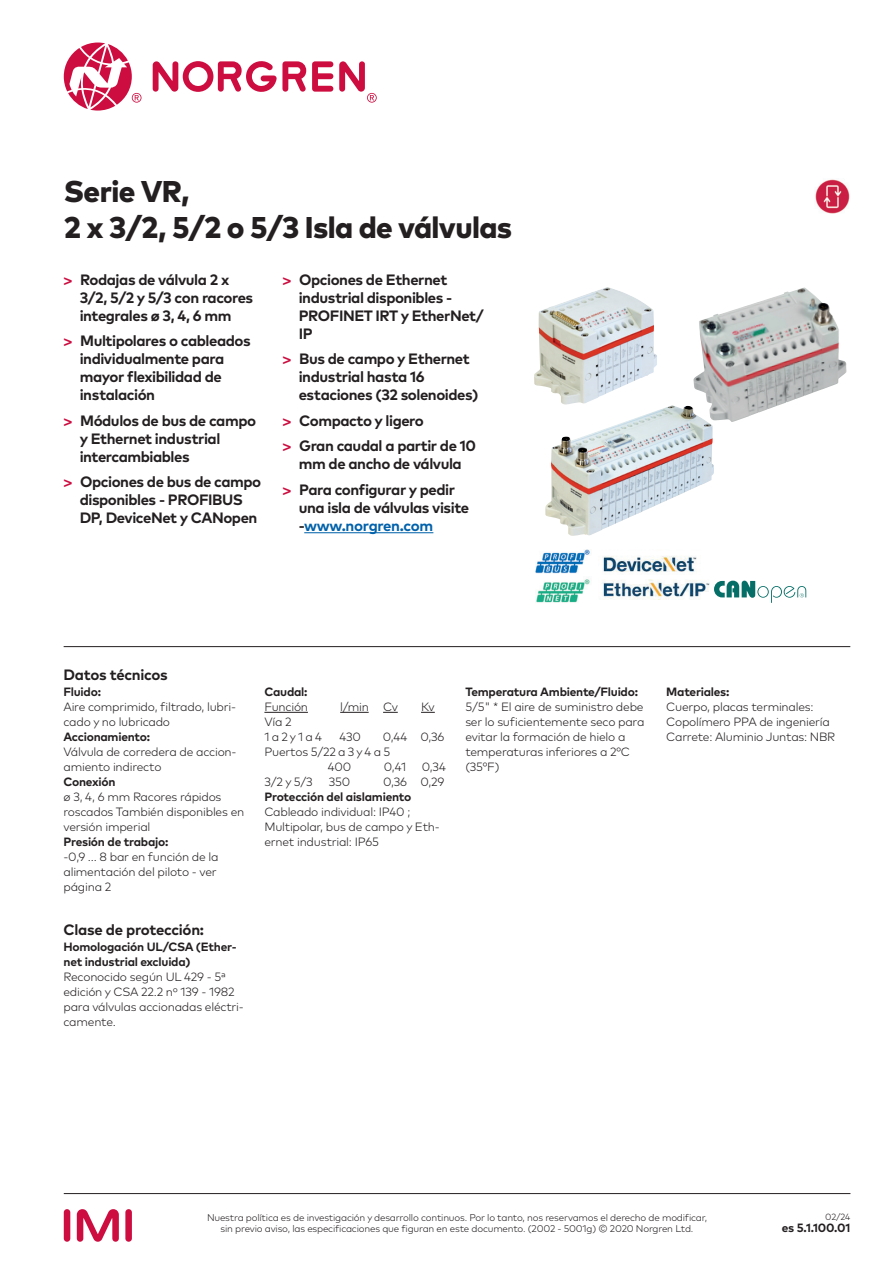
<style>
.page{position:relative;width:893px;height:1263px;background:#fff}
.page>*{position:absolute;margin:0;border:0;box-sizing:border-box;transform-origin:0 0}
.t1{font:800 30px/36px "Mark Pro";letter-spacing:-.02em;color:#231f20}
.t2{font:700 15px/18px "Mark Pro";letter-spacing:-.03em;color:#231f20}
.t3{font:300 12px/15px "Mark Pro";letter-spacing:-.02em;color:#231f20}
.t4{font:700 12px/15px "Mark Pro";letter-spacing:-.02em;color:#231f20}
.t5{font:300 9.75px/11.2px "Mark Pro";letter-spacing:-.02em;color:#231f20;text-align:center}
.t6{font:300 9px "Mark Pro";color:#231f20}
.s1{font-family:"Helvetica Neue LTW1 G";color:#cd0d40}
.s2{color:#0161aa}
</style>
<div class="page">
<img style="left:693px;top:287px;width:154px;height:135px">
<img style="left:545px;top:405px;width:169px;height:131px">
<img style="left:534px;top:287px;width:123px;height:118px">
<img style="left:714px;top:581px;width:92px;height:22px">
<svg style="left:800px;top:593px;width:4px;height:4px"></svg>
<img style="left:602px;top:556px;width:107px;height:44px">
<img style="left:535px;top:549px;width:55px;height:54px">
<hr style="left:64px;top:1193px;width:786px;height:1px;background:#231f20">
<div style="left:125px;top:1209px;width:7px;height:33px;background:#cd0d40;border-radius:3px"></div>
<div style="left:64px;top:1209px;width:6px;height:33px;background:#cd0d40;border-radius:3px"></div>
<svg style="left:77px;top:1209px;width:42px;height:33px"></svg>
<svg style="left:339px;top:61px;width:38px;height:42px"></svg>
<svg style="left:153px;top:61px;width:153px;height:31px"></svg>
<svg style="left:312px;top:61px;width:21px;height:31px"></svg>
<svg style="left:64px;top:43px;width:77px;height:68px"></svg>
<img style="left:815px;top:179px;width:35px;height:35px">
<hr style="left:64px;top:646px;width:786px;height:1px;background:#231f20">
<hr style="left:304px;top:532px;width:129px;height:1px;background:#0161aa">
<hr style="left:264px;top:712px;width:44px;height:1px;background:#231f20">
<svg style="left:340px;top:712px;width:29px;height:1px"></svg>
<svg style="left:383px;top:712px;width:15px;height:1px"></svg>
<svg style="left:421px;top:712px;width:14px;height:1px"></svg>
<h1 class="t1" style="left:64px;top:171px;width:450px">Serie VR,<br>2 x 3/2, 5/2 o 5/3 Isla de válvulas</h1>
<p class="t2" style="left:80px;top:269px;width:175px;text-indent:-16px"><span class="s1">&gt;</span> Rodajas de válvula 2 x<br>3/2, 5/2 y 5/3 con racores integrales ø 3, 4, 6 mm</p>
<p class="t2" style="left:80px;top:331px;width:172px;text-indent:-16px"><span class="s1">&gt;</span> Multipolares o cableados individualmente para mayor flexibilidad de instalación</p>
<p class="t2" style="left:80px;top:410px;width:178px;text-indent:-16px"><span class="s1">&gt;</span> Módulos de bus de campo y Ethernet industrial intercambiables</p>
<p class="t2" style="left:80px;top:472px;width:183px;text-indent:-16px"><span class="s1">&gt;</span> Opciones de bus de campo disponibles - PROFIBUS<br>DP, DeviceNet y CANopen</p>
<p class="t2" style="left:299px;top:269px;width:186px;text-indent:-16px"><span class="s1">&gt;</span> Opciones de Ethernet industrial disponibles -<br>PROFINET IRT y EtherNet/<br>IP</p>
<p class="t2" style="left:299px;top:349px;width:181px;text-indent:-16px"><span class="s1">&gt;</span> Bus de campo y Ethernet industrial hasta 16 estaciones (32 solenoides)</p>
<p class="t2" style="left:283px;top:407px;width:195px;line-height:25.5px"><span class="s1">&gt;</span> Compacto y ligero<br><span class="s1">&gt;</span> Gran caudal a partir de 10</p>
<p class="t2" style="left:283px;top:450px;width:181px;line-height:25.5px;text-indent:16px">mm de ancho de válvula <span class="s1">&gt;</span> Para configurar y pedir</p>
<p class="t2" style="left:299px;top:497px;width:172px">una isla de válvulas visite -<span class="s2">www.norgren.com</span></p>
<p class="t2" style="left:63px;top:664px;width:106px">Datos técnicos</p>
<p class="t4" style="left:63px;top:683px;width:39px">Fluido:</p>
<p class="t3" style="left:63px;top:698px;width:174px">Aire comprimido, filtrado, lubri&shy;cado y no lubricado</p>
<p class="t4" style="left:63px;top:728px;width:88px">Accionamiento:</p>
<p class="t3" style="left:63px;top:743px;width:175px">Válvula de corredera de accion&shy;amiento indirecto</p>
<p class="t4" style="left:63px;top:773px;width:53px">Conexión</p>
<p class="t3" style="left:63px;top:788px;width:182px">ø 3, 4, 6 mm Racores rápidos roscados También disponibles en versión imperial</p>
<p class="t4" style="left:63px;top:833px;width:106px">Presión de trabajo:</p>
<p class="t3" style="left:63px;top:848px;width:157px">-0,9 ... 8 bar en función de la alimentación del piloto - ver página 2</p>
<p class="t2" style="left:63px;top:920px;width:142px">Clase de protección:</p>
<p class="t4" style="left:63px;top:938px;width:175px">Homologación UL/CSA (Ether&shy;net industrial excluida)</p>
<p class="t3" style="left:63px;top:968px;width:182px">Reconocido según UL 429 - 5ª edición y CSA 22.2 nº 139 - 1982 para válvulas accionadas eléctri&shy;camente.</p>
<p class="t4" style="left:264px;top:683px;width:45px">Caudal:</p>
<p class="t3" style="left:264px;top:698px;width:45px">Función</p>
<p class="t3" style="left:340px;top:698px;width:59px">l/min Cv</p>
<p class="t3" style="left:421px;top:698px;width:15px">Kv</p>
<p class="t3" style="left:264px;top:713px;width:59px">Vía 2<br>1 a 2 y 1 a 4</p>
<p class="t3" style="left:339px;top:728px;width:23px">430</p>
<p class="t3" style="left:383px;top:728px;width:63px">0,44 0,36</p>
<p class="t3" style="left:264px;top:743px;width:127px">Puertos 5/22 a 3 y 4 a 5</p>
<p class="t3" style="left:328px;top:758px;width:25px">400</p>
<p class="t3" style="left:384px;top:758px;width:24px">0,41</p>
<p class="t3" style="left:422px;top:758px;width:26px">0,34</p>
<p class="t3" style="left:264px;top:773px;width:50px">3/2 y 5/3</p>
<p class="t3" style="left:329px;top:773px;width:23px">350</p>
<p class="t3" style="left:383px;top:773px;width:63px">0,36 0,29</p>
<p class="t4" style="left:264px;top:788px;width:148px">Protección del aislamiento</p>
<p class="t3" style="left:264px;top:803px;width:177px">Cableado individual: IP40 ;<br>Multipolar, bus de campo y Eth&shy;ernet industrial: IP65</p>
<p class="t4" style="left:465px;top:683px;width:174px">Temperatura Ambiente/Fluido:</p>
<p class="t3" style="left:465px;top:698px;width:181px">5/5" * El aire de suministro debe ser lo suficientemente seco para evitar la formación de hielo a temperaturas inferiores a 2°C (35°F)</p>
<p class="t4" style="left:666px;top:683px;width:65px">Materiales:</p>
<p class="t3" style="left:666px;top:698px;width:171px">Cuerpo, placas terminales:<br>Copolímero PPA de ingeniería<br>Carrete: Aluminio Juntas: NBR</p>
<p class="t5" style="left:207px;top:1211px;width:502px">Nuestra política es de investigación y desarrollo continuos. Por lo tanto, nos reservamos el derecho de modificar, sin previo aviso, las especificaciones que figuran en este documento. (2002 - 5001g) © 2020 Norgren Ltd.</p>
<p class="t6" style="left:825px;top:1210px;width:27px">02/24</p>
<p class="t4" style="left:782px;top:1219px;width:70px">es 5.1.100.01</p>
</div>
